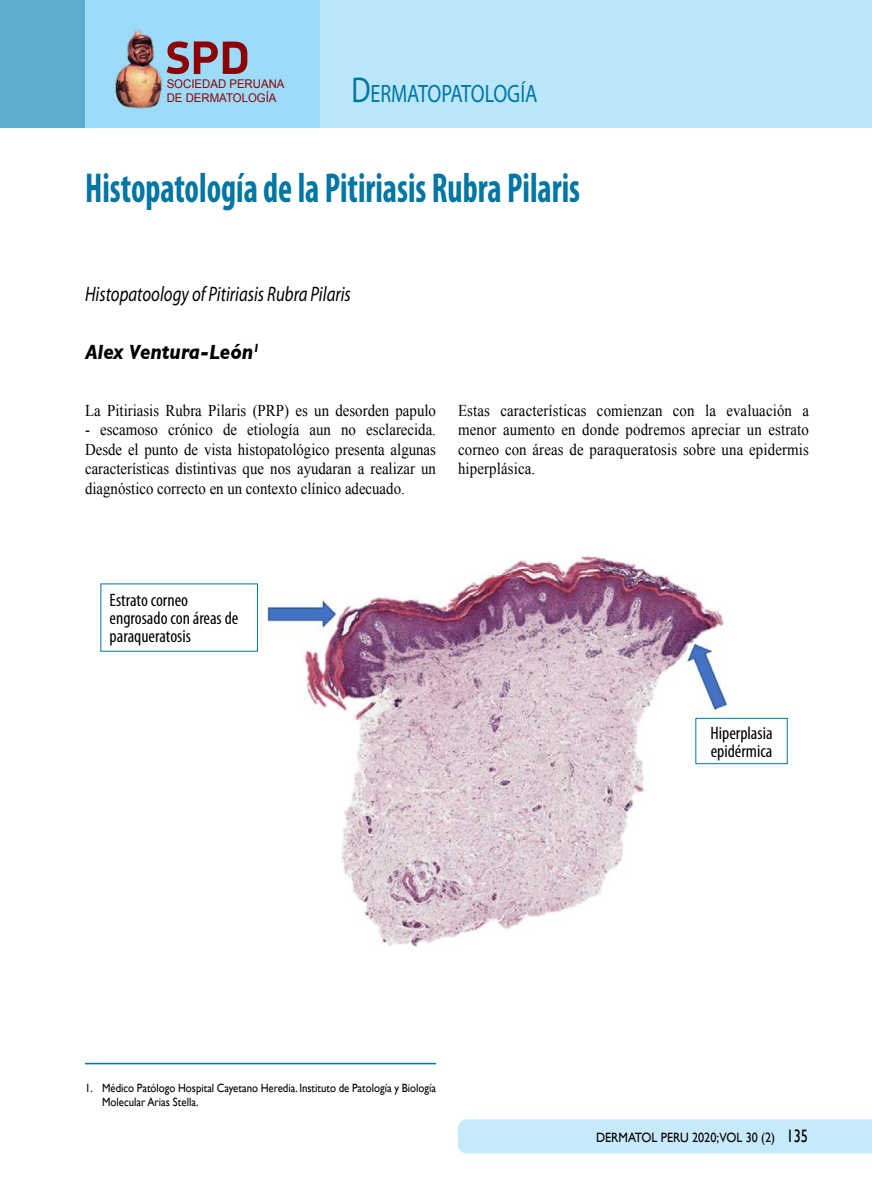
<style>
.page{position:relative;width:872px;height:1191px;background:#fff}
.page>*{position:absolute;margin:0;border:0;box-sizing:border-box;transform-origin:0 0}
.t1{font:700 condensed 42px "Myriad Pro";color:#0076a3;scale:.8 1}
.t2{font:25.2px "Myriad Pro";letter-spacing:-.005em;color:#0076a3;scale:.8 1}
.t3{font:italic 21px "Myriad Pro";color:#000;scale:.8 1}
.t4{font:italic 700 21px "Gill Sans";color:#000;scale:.9 1}
.t5{font:condensed 18px/18px "Myriad Pro";color:#000}
.t6{font:16.5px/19.5px "Times New Roman";color:#000;text-align:justify;scale:.9 1}
.t7{font:13.5px "Gill Sans";color:#000;scale:.9 1}
.t8{font:12px/13.5px "Gill Sans";color:#000;scale:.9 1}
.t9{font:12px/14.4px "Arial";color:#8b0304;scale:.95 1}
.s1{font-size:36px}
.s2{font-size:18px}
</style>
<div class="page">
<div style="left:0;top:0;width:85px;height:128px;background:#5cadce"></div>
<div style="left:85px;top:0;width:236px;height:128px;background:#9ddcf9"></div>
<div style="left:321px;top:0;width:551px;height:128px;background:#b9e6fa"></div>
<div style="left:458px;top:1119px;width:414px;height:34px;background:#c7eafb"></div>
<svg style="left:167px;top:41px;width:80px;height:33px"></svg>
<img style="left:115px;top:30px;width:47px;height:79px">
<img style="left:100px;top:555px;width:688px;height:392px">
<div style="left:695px;top:718px;width:92px;height:46px;border:1px solid #0076a3"></div>
<hr style="left:85px;top:1062px;width:351px;height:2px;background:#0076a3">
<p class="t9" style="left:167px;top:77px;width:126px">SOCIEDAD PERUANA<br>DE DERMATOLOGÍA</p>
<h2 class="t2" style="left:351px;top:78px;width:234px"><span class="s1">D</span>ERMATOPATOLOGÍA</h2>
<h1 class="t1" style="left:85px;top:161px;width:620px">Histopatología de la Pitiriasis Rubra Pilaris</h1>
<p class="t3" style="left:85px;top:281px;width:334px">Histopatoology of Pitiriasis Rubra Pilaris</p>
<p class="t4" style="left:85px;top:340px;width:195px">Alex Ventura-León<sup>1</sup></p>
<p class="t6" style="left:85px;top:400px;width:391px">La Pitiriasis Rubra Pilaris (PRP) es un desorden papulo</p>
<p class="t6" style="left:85px;top:420px;width:391px">- escamoso crónico de etiología aun no esclarecida.<br>Desde el punto de vista histopatológico presenta algunas características distintivas que nos ayudaran a realizar un diagnóstico correcto en un contexto clínico adecuado.</p>
<p class="t6" style="left:458px;top:400px;width:391px">Estas características comienzan con la evaluación a menor aumento en donde podremos apreciar un estrato corneo con áreas de paraqueratosis sobre una epidermis hiperplásica.</p>
<p class="t5" style="left:110px;top:591px;width:130px">Estrato corneo engrosado con áreas de paraqueratosis</p>
<p class="t5" style="left:710px;top:723px;width:64px">Hiperplasia epidérmica</p>
<p class="t8" style="left:102px;top:1081px;width:372px;text-indent:-17px">1. Médico Patólogo Hospital Cayetano Heredia. Instituto de Patología y Biología<br>Molecular Arias Stella.</p>
<p class="t7" style="left:596px;top:1129px;width:237px">DERMATOL PERU 2020;VOL 30 (2) <span class="s2">135</span></p>
</div>
